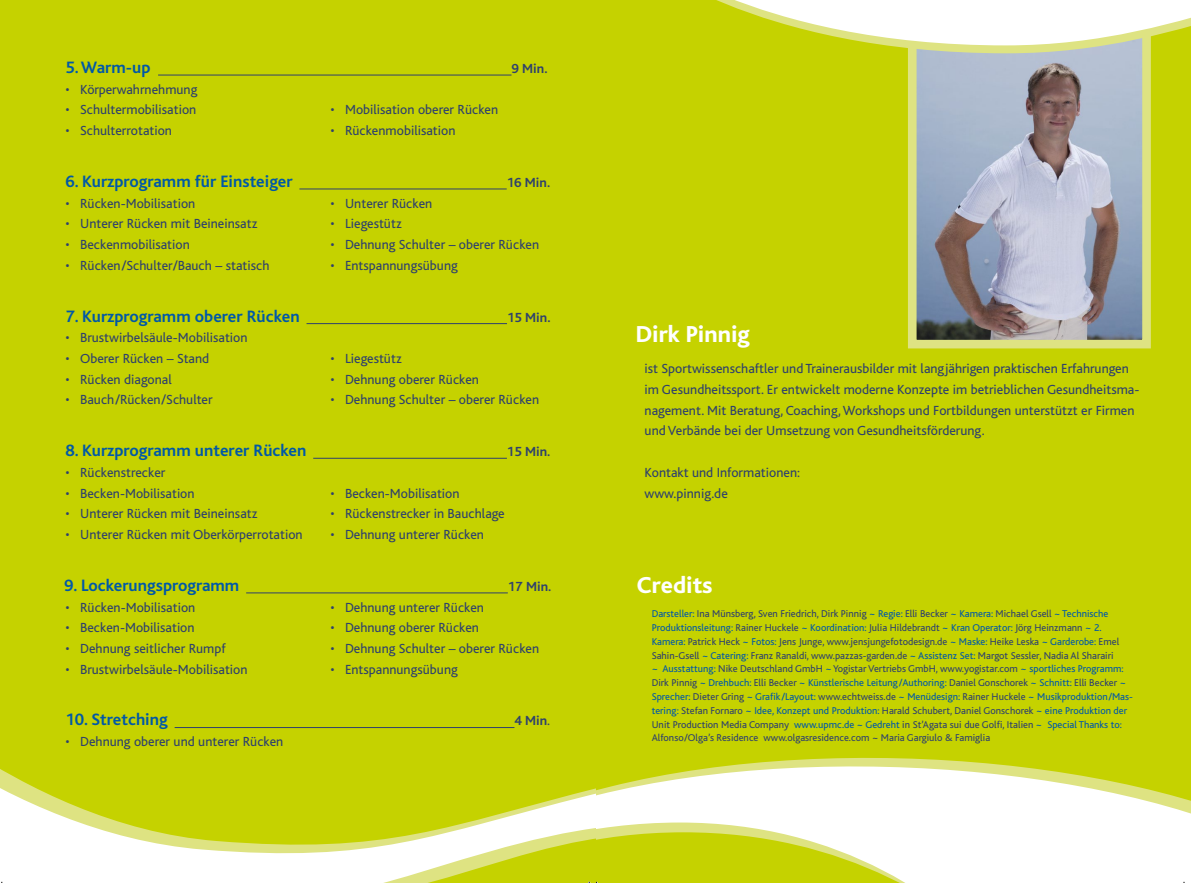
<style>
.page{position:relative;width:1191px;height:883px;background:#fff}
.page>*{position:absolute;margin:0;border:0;box-sizing:border-box;transform-origin:0 0}
.t1{font:800 24.15px "Bliss";color:#fff}
.t2{font:700 17.32px "Bliss";color:#0058a7}
.t3{font:13.83px/20.7px "Bliss";color:#2e406d}
.t4{font:700 13.83px "Bliss";color:#2e406d}
.t5{font:10.33px/13.8px "Bliss";color:#2e406d}
.s1{font-weight:400}
.s2{color:#0058a7}
</style>
<div class="page">
<div style="left:595px;top:0;width:596px;height:883px;background:#c5d200"></div>
<svg style="left:595px;top:757px;width:596px;height:126px;fill:#fff"></svg>
<svg style="left:908px;top:270px;width:243px;height:79px;background:#9a9d96"></svg>
<svg style="left:908px;top:262px;width:243px;height:8px;background:#9c9fa9"></svg>
<svg style="left:716px;top:0;width:475px;height:262px"></svg>
<svg style="left:1182px;top:0;width:9px;height:2px"></svg>
<div style="left:1px;top:0;width:594px;height:883px;background:#c5d200"></div>
<svg style="left:1px;top:727px;width:594px;height:156px"></svg>
<hr style="left:299px;top:189px;width:208px;height:1px;background:#2e406d">
<hr style="left:313px;top:458px;width:194px;height:1px;background:#2e406d">
<hr style="left:306px;top:323px;width:201px;height:1px;background:#2e406d">
<hr style="left:158px;top:75px;width:353px;height:1px;background:#2e406d">
<hr style="left:246px;top:593px;width:262px;height:1px;background:#2e406d">
<hr style="left:175px;top:727px;width:339px;height:1px;background:#2e406d">
<svg style="left:595px;top:870px;width:5px;height:3px"></svg>
<p class="t2" style="left:65px;top:58px;width:87px">5. Warm-up</p>
<p class="t4" style="left:511px;top:61px;width:38px">9 Min.</p>
<p class="t3" style="left:65px;top:79px;width:133px">• Körperwahrnehmung</p>
<p class="t3" style="left:65px;top:100px;width:132px">• Schultermobilisation</p>
<p class="t3" style="left:65px;top:121px;width:108px">• Schulterrotation</p>
<p class="t3" style="left:330px;top:100px;width:169px">• Mobilisation oberer Rücken</p>
<p class="t3" style="left:330px;top:121px;width:127px">• Rückenmobilisation</p>
<p class="t2" style="left:65px;top:172px;width:229px">6. Kurzprogramm für Einsteiger</p>
<p class="t4" style="left:507px;top:175px;width:45px">16 Min.</p>
<p class="t3" style="left:65px;top:193px;width:131px">• Rücken-Mobilisation</p>
<p class="t3" style="left:65px;top:214px;width:194px">• Unterer Rücken mit Beineinsatz</p>
<p class="t3" style="left:65px;top:234px;width:126px">• Beckenmobilisation</p>
<p class="t3" style="left:65px;top:255px;width:205px">• Rücken/Schulter/Bauch – statisch</p>
<p class="t3" style="left:330px;top:193px;width:103px">• Unterer Rücken</p>
<p class="t3" style="left:330px;top:214px;width:73px">• Liegestütz</p>
<p class="t3" style="left:330px;top:234px;width:210px">• Dehnung Schulter – oberer Rücken</p>
<p class="t3" style="left:330px;top:255px;width:129px">• Entspannungsübung</p>
<p class="t2" style="left:65px;top:307px;width:236px">7. Kurzprogramm oberer Rücken</p>
<p class="t4" style="left:507px;top:310px;width:45px">15 Min.</p>
<p class="t3" style="left:65px;top:328px;width:184px">• Brustwirbelsäule-Mobilisation</p>
<p class="t3" style="left:65px;top:348px;width:145px">• Oberer Rücken – Stand</p>
<p class="t3" style="left:65px;top:369px;width:108px">• Rücken diagonal</p>
<p class="t3" style="left:65px;top:390px;width:149px">• Bauch/Rücken/Schulter</p>
<p class="t3" style="left:330px;top:348px;width:73px">• Liegestütz</p>
<p class="t3" style="left:330px;top:369px;width:150px">• Dehnung oberer Rücken</p>
<p class="t3" style="left:330px;top:390px;width:210px">• Dehnung Schulter – oberer Rücken</p>
<p class="t2" style="left:65px;top:442px;width:242px">8. Kurzprogramm unterer Rücken</p>
<p class="t4" style="left:507px;top:444px;width:45px">15 Min.</p>
<p class="t3" style="left:65px;top:462px;width:101px">• Rückenstrecker</p>
<p class="t3" style="left:65px;top:483px;width:131px">• Becken-Mobilisation</p>
<p class="t3" style="left:65px;top:504px;width:194px">• Unterer Rücken mit Beineinsatz</p>
<p class="t3" style="left:65px;top:524px;width:239px">• Unterer Rücken mit Oberkörperrotation</p>
<p class="t3" style="left:330px;top:483px;width:131px">• Becken-Mobilisation</p>
<p class="t3" style="left:330px;top:504px;width:176px">• Rückenstrecker in Bauchlage</p>
<p class="t3" style="left:330px;top:524px;width:155px">• Dehnung unterer Rücken</p>
<p class="t2" style="left:64px;top:576px;width:177px">9. Lockerungsprogramm</p>
<p class="t4" style="left:508px;top:579px;width:45px">17 Min.</p>
<p class="t3" style="left:65px;top:597px;width:131px">• Rücken-Mobilisation</p>
<p class="t3" style="left:65px;top:618px;width:131px">• Becken-Mobilisation</p>
<p class="t3" style="left:65px;top:638px;width:162px">• Dehnung seitlicher Rumpf</p>
<p class="t3" style="left:65px;top:659px;width:184px">• Brustwirbelsäule-Mobilisation</p>
<p class="t3" style="left:330px;top:597px;width:155px">• Dehnung unterer Rücken</p>
<p class="t3" style="left:330px;top:618px;width:150px">• Dehnung oberer Rücken</p>
<p class="t3" style="left:330px;top:638px;width:210px">• Dehnung Schulter – oberer Rücken</p>
<p class="t3" style="left:330px;top:659px;width:129px">• Entspannungsübung</p>
<p class="t2" style="left:65px;top:711px;width:104px">10. Stretching</p>
<p class="t4" style="left:514px;top:714px;width:37px">4 Min<span class="s1">.</span></p>
<p class="t3" style="left:65px;top:732px;width:219px">• Dehnung oberer und unterer Rücken</p>
<h1 class="t1" style="left:636px;top:322px;width:116px">Dirk Pinnig</h1>
<p class="t3" style="left:644px;top:359px;width:496px">ist Sportwissenschaftler und Trainerausbilder mit langjährigen praktischen Erfahrungen im Gesundheitssport. Er entwickelt moderne Konzepte im betrieblichen Gesundheitsma&shy;nagement. Mit Beratung, Coaching,Workshops und Fortbildungen unterstützt er Firmen undVerbände bei der Umsetzung von Gesundheitsförderung.</p>
<p class="t3" style="left:644px;top:462px;width:157px">Kontakt und Informationen: www.pinnig.de</p>
<h1 class="t1" style="left:637px;top:573px;width:77px">Credits</h1>
<p class="t5" style="left:651px;top:607px;width:483px"><span class="s2">Darsteller:</span> Ina Münsberg, Sven Friedrich, Dirk Pinnig <span class="s2">~ Regie:</span> Elli Becker <span class="s2">~ Kamera:</span> Michael Gsell <span class="s2">~ Technische Produktionsleitung:</span> Rainer Huckele <span class="s2">~ Koordination:</span> Julia Hildebrandt <span class="s2">~ Kran Operator:</span> Jörg Heinzmann <span class="s2">~ 2.<br>Kamera:</span> Patrick Heck <span class="s2">~ Fotos:</span> Jens Junge, www.jensjungefotodesign.de <span class="s2">~ Maske:</span> Heike Leska <span class="s2">~ Garderobe:</span> Emel Sahin-Gsell <span class="s2">~ Catering:</span> Franz Ranaldi, www.pazzas-garden.de <span class="s2">~ Assistenz Set:</span> Margot Sessler, Nadia Al Sharairi<br><span class="s2">~ Ausstattung:</span> Nike Deutschland GmbH <span class="s2">~</span>YogistarVertriebs GmbH, www.yogistar.com <span class="s2">~ sportliches Programm:<br></span>Dirk Pinnig <span class="s2">~ Drehbuch:</span> Elli Becker <span class="s2">~ Künstlerische Leitung/Authoring:</span> Daniel Gonschorek <span class="s2">~ Schnitt:</span> Elli Becker <span class="s2">~ Sprecher:</span> Dieter Gring <span class="s2">~ Grafik/Layout:</span> www.echtweiss.de <span class="s2">~ Menüdesign:</span> Rainer Huckele <span class="s2">~ Musikproduktion/Mas&shy;tering:</span> Stefan Fornaro <span class="s2">~ Idee, Konzept und Produktion:</span> Harald Schubert, Daniel Gonschorek <span class="s2">~ eine Produktion der </span>Unit Production Media Company <span class="s2">www.upmc.de ~ Gedreht</span> in St’Agata sui due Golfi, Italien <span class="s2">~ Special Thanks to:<br></span>Alfonso/Olga’s Residence www.olgasresidence.com ~ Maria Gargiulo &amp; Famiglia</p>
</div>
